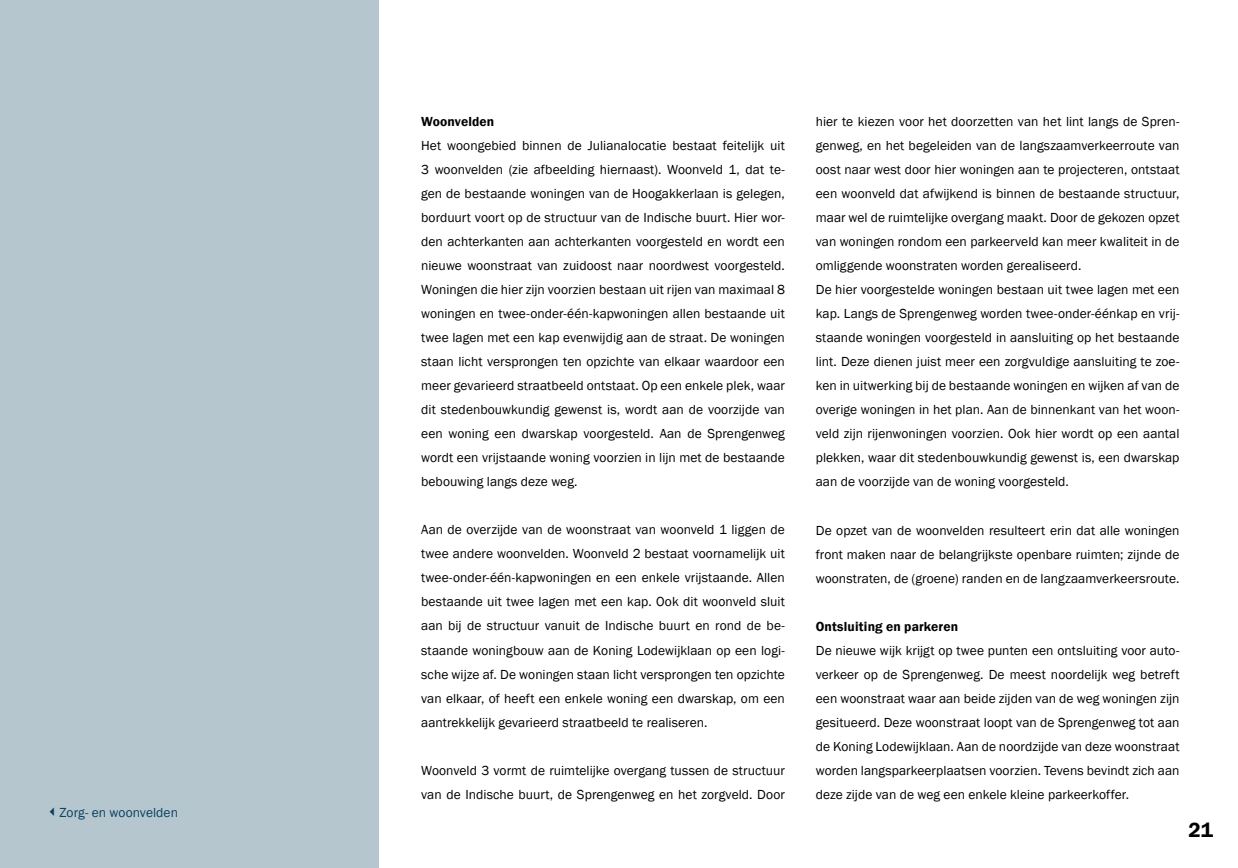
<style>
.page{position:relative;width:1238px;height:868px;background:#fff}
.page>*{position:absolute;margin:0;border:0;box-sizing:border-box;transform-origin:0 0}
.t1{font:600 21px "Franklin Gothic";color:#000}
.t2{font:13.5px/24px "Franklin Gothic";letter-spacing:.005em;color:#000;text-align:justify}
.t3{font:600 13.5px "Franklin Gothic";letter-spacing:.01em;color:#000}
.t4{font:13.5px "Franklin Gothic";letter-spacing:.005em;color:#0a425f}
</style>
<div class="page">
<div style="left:0;top:0;width:378px;height:867px;background:#b6c6cf"></div>
<p class="t4" style="left:46px;top:804px;width:133px">✓Zorg- en woonvelden</p>
<p class="t3" style="left:421px;top:113px;width:75px">Woonvelden</p>
<p class="t2" style="left:421px;top:134px;width:365px">Het woongebied binnen de Julianalocatie bestaat feitelijk uit 3 woonvelden (zie afbeelding hiernaast). Woonveld 1, dat te&shy;gen de bestaande woningen van de Hoogakkerlaan is gelegen, borduurt voort op de structuur van de Indische buurt. Hier wor&shy;den achterkanten aan achterkanten voorgesteld en wordt een nieuwe woonstraat van zuidoost naar noordwest voorgesteld.<br>Woningen die hier zijn voorzien bestaan uit rijen van maximaal 8 woningen en twee-onder-één-kapwoningen allen bestaande uit twee lagen met een kap evenwijdig aan de straat. De woningen staan licht versprongen ten opzichte van elkaar waardoor een meer gevarieerd straatbeeld ontstaat. Op een enkele plek, waar dit stedenbouwkundig gewenst is, wordt aan de voorzijde van een woning een dwarskap voorgesteld. Aan de Sprengenweg wordt een vrijstaande woning voorzien in lijn met de bestaande bebouwing langs deze weg.</p>
<p class="t2" style="left:421px;top:518px;width:365px">Aan de overzijde van de woonstraat van woonveld 1 liggen de twee andere woonvelden. Woonveld 2 bestaat voornamelijk uit twee-onder-één-kapwoningen en een enkele vrijstaande. Allen bestaande uit twee lagen met een kap. Ook dit woonveld sluit aan bij de structuur vanuit de Indische buurt en rond de be&shy;staande woningbouw aan de Koning Lodewijklaan op een logi&shy;sche wijze af. De woningen staan licht versprongen ten opzichte van elkaar, of heeft een enkele woning een dwarskap, om een aantrekkelijk gevarieerd straatbeeld te realiseren.</p>
<p class="t2" style="left:421px;top:758px;width:365px">Woonveld 3 vormt de ruimtelijke overgang tussen de structuur van de Indische buurt, de Sprengenweg en het zorgveld. Door</p>
<p class="t2" style="left:815px;top:110px;width:365px;text-align:left">hier te kiezen voor het doorzetten van het lint langs de Spren&shy;genweg, en het begeleiden van de langszaamverkeerroute van oost naar west door hier woningen aan te projecteren, ontstaat een woonveld dat afwijkend is binnen de bestaande structuur, maar wel de ruimtelijke overgang maakt. Door de gekozen opzet van woningen rondom een parkeerveld kan meer kwaliteit in de omliggende woonstraten worden gerealiseerd.<br>De hier voorgestelde woningen bestaan uit twee lagen met een kap. Langs de Sprengenweg worden twee-onder-éénkap en vrij&shy;staande woningen voorgesteld in aansluiting op het bestaande lint. Deze dienen juist meer een zorgvuldige aansluiting te zoe&shy;ken in uitwerking bij de bestaande woningen en wijken af van de overige woningen in het plan. Aan de binnenkant van het woon&shy;veld zijn rijenwoningen voorzien. Ook hier wordt op een aantal plekken, waar dit stedenbouwkundig gewenst is, een dwarskap aan de voorzijde van de woning voorgesteld.</p>
<p class="t2" style="left:815px;top:518px;width:365px">De opzet van de woonvelden resulteert erin dat alle woningen front maken naar de belangrijkste openbare ruimten; zijnde de woonstraten, de (groene) randen en de langzaamverkeersroute.</p>
<p class="t3" style="left:815px;top:617px;width:144px">Ontsluiting en parkeren</p>
<p class="t2" style="left:815px;top:638px;width:365px">De nieuwe wijk krijgt op twee punten een ontsluiting voor auto&shy;verkeer op de Sprengenweg. De meest noordelijk weg betreft een woonstraat waar aan beide zijden van de weg woningen zijn gesitueerd. Deze woonstraat loopt van de Sprengenweg tot aan de Koning Lodewijklaan. Aan de noordzijde van deze woonstraat worden langsparkeerplaatsen voorzien. Tevens bevindt zich aan deze zijde van de weg een enkele kleine parkeerkoffer.</p>
<h1 class="t1" style="left:1188px;top:816px;width:26px">21</h1>
</div>
